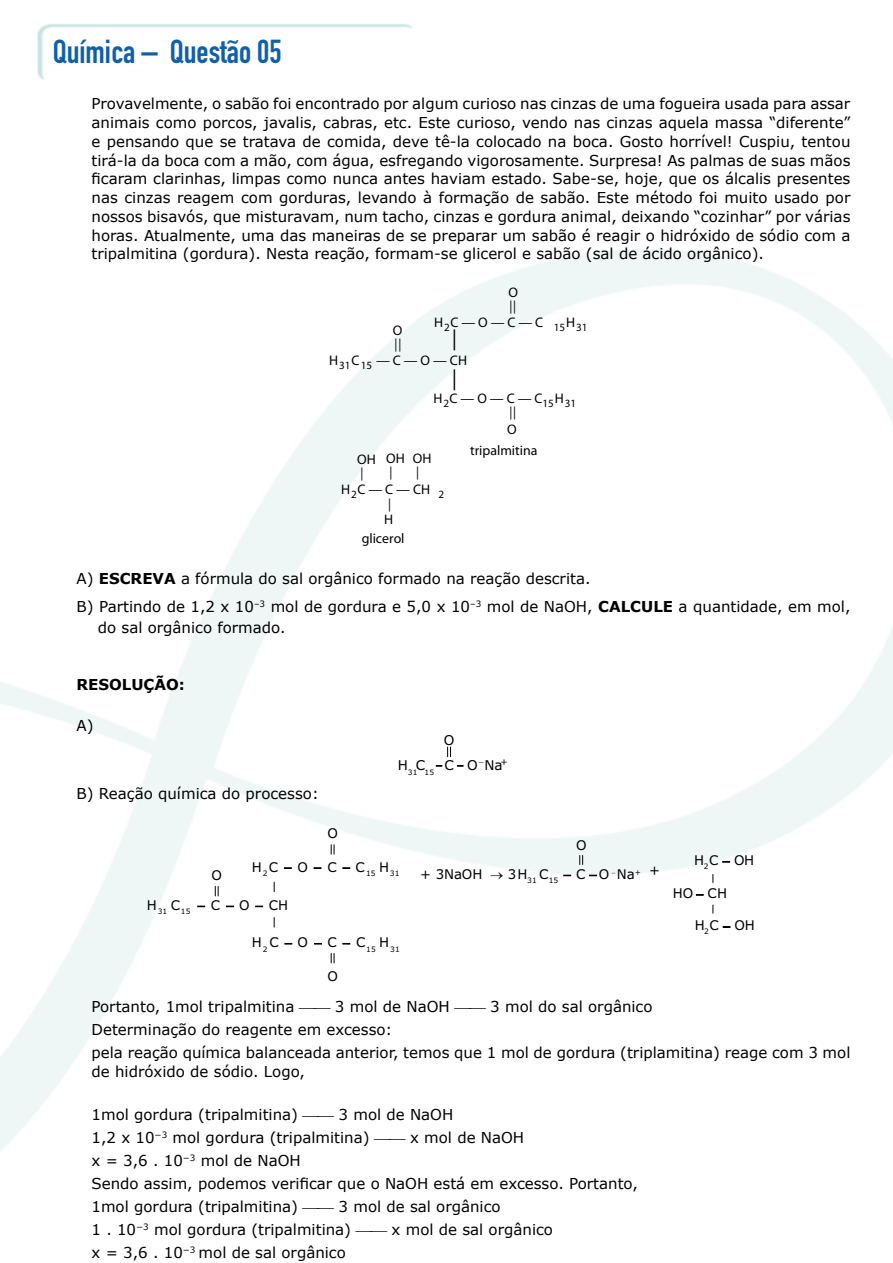
<style>
.page{position:relative;width:893px;height:1263px;background:#fff}
.page>*{position:absolute;margin:0;border:0;box-sizing:border-box;transform-origin:0 0}
.t1{font:32.7px "DIN Engschrift Std";color:#105faa}
.t2{font:300 22.2px "Univers";color:#000}
.t3{font:15px/18.8px "Verdana";color:#000}
.t4{font:700 15px "Verdana";color:#000}
.t5{font:300 13.95px/30.6px "Univers";color:#000}
.t6{font:13.5px "Verdana";color:#010101}
.t7{font:13.35px "Verdana";letter-spacing:.005em;color:#010101}
.t8{font:7.5px "Verdana";color:#010101}
.s1{font-weight:700}
</style>
<div class="page">
<img style="left:0;top:24px;width:893px;height:1127px">
<svg style="left:447px;top:747px;width:4px;height:10px"></svg>
<svg style="left:331px;top:845px;width:4px;height:9px"></svg>
<svg style="left:215px;top:886px;width:4px;height:10px"></svg>
<svg style="left:331px;top:953px;width:4px;height:10px"></svg>
<svg style="left:579px;top:855px;width:4px;height:9px"></svg>
<svg style="left:299px;top:1008px;width:32px;height:1px"></svg>
<svg style="left:454px;top:1008px;width:32px;height:1px"></svg>
<svg style="left:302px;top:1116px;width:32px;height:1px"></svg>
<svg style="left:374px;top:1139px;width:32px;height:1px"></svg>
<h1 class="t1" style="left:53px;top:33px;width:230px">Química – Questão 05</h1>
<p class="t3" style="left:92px;top:94px;width:760px;text-align:justify">Provavelmente, o sabão foi encontrado por algum curioso nas cinzas de uma fogueira usada para assar animais como porcos, javalis, cabras, etc. Este curioso, vendo nas cinzas aquela massa “diferente” e pensando que se tratava de comida, deve tê-la colocado na boca. Gosto horrível! Cuspiu, tentou tirá-la da boca com a mão, com água, esfregando vigorosamente. Surpresa! As palmas de suas mãos ficaram clarinhas, limpas como nunca antes haviam estado. Sabe-se, hoje, que os álcalis presentes nas cinzas reagem com gorduras, levando à formação de sabão. Este método foi muito usado por nossos bisavós, que misturavam, num tacho, cinzas e gordura animal, deixando “cozinhar” por várias horas. Atualmente, uma das maneiras de se preparar um sabão é reagir o hidróxido de sódio com a tripalmitina (gordura). Nesta reação, formam-se glicerol e sabão (sal de ácido orgânico).</p>
<p class="t5" style="left:508px;top:277px;width:11px">O</p>
<p class="t5" style="left:496px;top:314px;width:15px;rotate:-90deg">——</p>
<p class="t5" style="left:434px;top:306px;width:155px">H<sub>2</sub>C — O — C — C <sub>15</sub>H<sub>31</sub></p>
<p class="t5" style="left:393px;top:315px;width:11px">O</p>
<h2 class="t2" style="left:439px;top:351px;width:24px;rotate:-90deg">—</h2>
<p class="t5" style="left:329px;top:345px;width:139px">H<sub>31</sub>C<sub>15</sub> — C — O — CH</p>
<h2 class="t2" style="left:439px;top:391px;width:24px;rotate:-90deg">—</h2>
<p class="t5" style="left:507px;top:383px;width:71px;text-indent:-74px">H<sub>2</sub>C — O — C — C<sub>15</sub>H<sub>31<br></sub>O</p>
<p class="t5" style="left:381px;top:352px;width:15px;rotate:-90deg">——</p>
<p class="t5" style="left:496px;top:420px;width:15px;rotate:-90deg">——</p>
<p class="t5" style="left:357px;top:444px;width:20px">OH</p>
<p class="t5" style="left:345px;top:481px;width:15px;rotate:-90deg">—</p>
<p class="t5" style="left:386px;top:443px;width:20px">OH</p>
<p class="t5" style="left:374px;top:480px;width:15px;rotate:-90deg">—</p>
<p class="t5" style="left:413px;top:443px;width:20px">OH</p>
<p class="t5" style="left:401px;top:480px;width:15px;rotate:-90deg">—</p>
<p class="t5" style="left:341px;top:474px;width:104px">H<sub>2</sub>C — C — CH <sub>2</sub></p>
<p class="t5" style="left:373px;top:512px;width:15px;rotate:-90deg">—</p>
<p class="t5" style="left:384px;top:504px;width:11px">H</p>
<p class="t5" style="left:362px;top:523px;width:44px">glicerol</p>
<p class="t5" style="left:470px;top:435px;width:69px">tripalmitina</p>
<p class="t3" style="left:77px;top:564px;width:775px;line-height:28.8px">A) <span class="s1">ESCREVA</span> a fórmula do sal orgânico formado na reação descrita.<br>B) Partindo de 1,2 x 10<sup>–3</sup> mol de gordura e 5,0 x 10<sup>–3</sup> mol de NaOH, <span class="s1">CALCULE</span> a quantidade, em mol,</p>
<p class="t3" style="left:98px;top:618px;width:189px">do sal orgânico formado.</p>
<p class="t4" style="left:77px;top:674px;width:110px">RESOLUÇÃO:</p>
<p class="t3" style="left:77px;top:716px;width:19px">A)</p>
<p class="t8" style="left:398px;top:767px;width:38px"><sup>H</sup>31<sup>C</sup>15</p>
<p class="t6" style="left:436px;top:756px;width:73px">−C − O−Na<sup>+</sup></p>
<p class="t6" style="left:444px;top:731px;width:12px">O</p>
<p class="t3" style="left:77px;top:783px;width:244px">B) Reação química do processo:</p>
<p class="t7" style="left:327px;top:824px;width:12px">O</p>
<p class="t7" style="left:211px;top:866px;width:12px">O</p>
<p class="t7" style="left:252px;top:857px;width:150px">H<sub>2</sub>C − O − C − C<sub>15</sub> H<sub>31</sub></p>
<p class="t7" style="left:147px;top:896px;width:143px">H<sub>31</sub> C<sub>15</sub> − C − O − CH</p>
<p class="t7" style="left:252px;top:933px;width:150px">H<sub>2</sub>C − O − C − C<sub>15</sub> H<sub>31</sub></p>
<p class="t7" style="left:327px;top:967px;width:12px">O</p>
<p class="t7" style="left:576px;top:836px;width:12px">O</p>
<p class="t7" style="left:420px;top:865px;width:222px">+ 3NaOH → 3H<sub>31</sub> C<sub>15</sub> − C −O −Na<sup>+</sup></p>
<p class="t7" style="left:649px;top:861px;width:12px">+</p>
<p class="t7" style="left:694px;top:851px;width:61px">H<sub>2</sub>C − OH</p>
<p class="t7" style="left:673px;top:884px;width:56px">HO− CH</p>
<p class="t7" style="left:695px;top:916px;width:61px">H<sub>2</sub>C − OH</p>
<p class="t3" style="left:92px;top:997px;width:204px">Portanto, 1mol tripalmitina</p>
<p class="t3" style="left:335px;top:997px;width:116px">3 mol de NaOH</p>
<p class="t3" style="left:490px;top:997px;width:164px">3 mol do sal orgânico</p>
<p class="t3" style="left:92px;top:1018px;width:760px;line-height:23px">Determinação do reagente em excesso:<br>pela reação química balanceada anterior, temos que 1 mol de gordura (triplamitina) reage com 3 mol</p>
<p class="t3" style="left:92px;top:1062px;width:215px">de hidróxido de sódio. Logo,</p>
<p class="t3" style="left:92px;top:1105px;width:208px">1mol gordura (tripalmitina)</p>
<p class="t3" style="left:92px;top:1103px;width:363px;line-height:23px;text-indent:247px">3 mol de NaOH<br>1,2 x 10<sup>−3</sup> mol gordura (tripalmitina)</p>
<p class="t3" style="left:410px;top:1128px;width:116px">x mol de NaOH</p>
<p class="t3" style="left:92px;top:1149px;width:548px;line-height:23px">x = 3,6 . 10<sup>−3</sup> mol de NaOH<br>Sendo assim, podemos verificar que o NaOH está em excesso. Portanto,<br>1mol gordura (tripalmitina)</p>
<p class="t3" style="left:92px;top:1195px;width:411px;line-height:23px;text-indent:247px">3 mol de sal orgânico<br>1 . 10<sup>−3</sup> mol gordura (tripalmitina)</p>
<p class="t3" style="left:392px;top:1220px;width:163px">x mol de sal orgânico</p>
<p class="t3" style="left:92px;top:1243px;width:256px">x = 3,6 . 10<sup>−3</sup> mol de sal orgânico</p>
</div>
